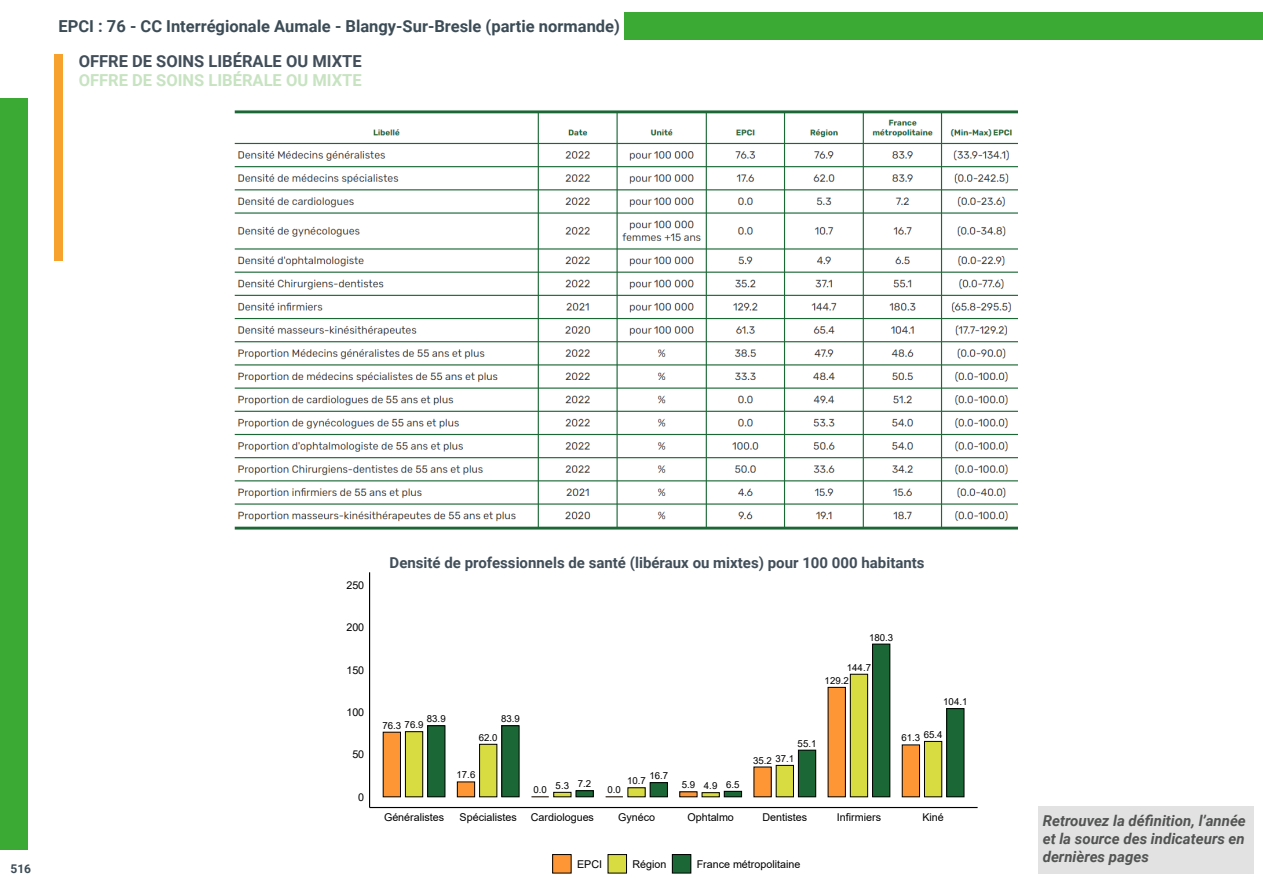
<style>
.page{position:relative;width:1263px;height:893px;background:#fff}
.page>*{position:absolute;margin:0;border:0;box-sizing:border-box;transform-origin:0 0}
.t1{font:700 16.5px "Roboto";color:#3c4c56}
.t2{font:700 16.5px "Roboto";color:#414e59}
.t3{font:700 16.5px "Roboto";color:#c7e3c1}
.t4{font:italic 700 15px/18px "Roboto";color:#515250;text-align:justify}
.t5{font:700 15px "Roboto";color:#414e59}
.t6{font:700 12px "Roboto";color:#3c4c56}
.t7{font:10.8px "Arial";color:#000}
.t8{font:9.6px "Arial";color:#000}
</style>
<div class="page">
<div style="left:624px;top:13px;width:639px;height:27px;background:#3aaa35"></div>
<div style="left:1px;top:99px;width:27px;height:751px;background:#3aaa35"></div>
<div style="left:54px;top:54px;width:9px;height:206px;background:#f7a22c"></div>
<img style="left:234px;top:110px;width:784px;height:420px">
<div style="left:383px;top:732px;width:17px;height:65px;background:#ff9635"></div>
<div style="left:457px;top:782px;width:18px;height:15px;background:#ff9635"></div>
<div style="left:457px;top:782px;width:18px;height:15px;border:1px solid #000"></div>
<svg style="left:531px;top:797px;width:18px;height:1px"></svg>
<svg style="left:606px;top:797px;width:17px;height:1px"></svg>
<div style="left:680px;top:792px;width:17px;height:5px;background:#ff9635"></div>
<div style="left:754px;top:767px;width:17px;height:30px;background:#ff9635"></div>
<div style="left:828px;top:687px;width:17px;height:110px;background:#ff9635"></div>
<div style="left:902px;top:745px;width:17px;height:52px;background:#ff9635"></div>
<div style="left:405px;top:732px;width:18px;height:65px;background:#d8dc40"></div>
<div style="left:405px;top:732px;width:18px;height:65px;border:1px solid #000"></div>
<div style="left:480px;top:744px;width:17px;height:53px;background:#d8dc40"></div>
<div style="left:554px;top:792px;width:17px;height:5px;background:#d8dc40"></div>
<div style="left:554px;top:792px;width:17px;height:5px;border:1px solid #000"></div>
<div style="left:628px;top:788px;width:17px;height:9px;background:#d8dc40"></div>
<div style="left:776px;top:765px;width:17px;height:32px;background:#d8dc40"></div>
<div style="left:850px;top:674px;width:18px;height:123px;background:#d8dc40"></div>
<div style="left:850px;top:674px;width:18px;height:123px;border:1px solid #000"></div>
<div style="left:924px;top:741px;width:18px;height:56px;background:#d8dc40"></div>
<div style="left:924px;top:741px;width:18px;height:56px;border:1px solid #000"></div>
<div style="left:428px;top:726px;width:17px;height:71px;background:#1b6836"></div>
<div style="left:428px;top:726px;width:17px;height:71px;border:1px solid #000"></div>
<div style="left:502px;top:726px;width:17px;height:71px;background:#1b6836"></div>
<div style="left:576px;top:791px;width:17px;height:6px;background:#1b6836"></div>
<div style="left:576px;top:791px;width:17px;height:6px;border:1px solid #000"></div>
<div style="left:650px;top:783px;width:17px;height:14px;background:#1b6836"></div>
<div style="left:650px;top:783px;width:17px;height:14px;border:1px solid #000"></div>
<div style="left:724px;top:791px;width:17px;height:6px;background:#1b6836"></div>
<div style="left:724px;top:791px;width:17px;height:6px;border:1px solid #000"></div>
<div style="left:798px;top:750px;width:18px;height:47px;background:#1b6836"></div>
<div style="left:798px;top:750px;width:18px;height:47px;border:1px solid #000"></div>
<div style="left:872px;top:644px;width:18px;height:153px;background:#1b6836"></div>
<div style="left:872px;top:644px;width:18px;height:153px;border:1px solid #000"></div>
<div style="left:947px;top:709px;width:17px;height:88px;background:#1b6836"></div>
<div style="left:947px;top:709px;width:17px;height:88px;border:1px solid #000"></div>
<hr style="left:369px;top:572px;width:1px;height:235px;background:#000">
<hr style="left:370px;top:807px;width:607px;height:1px;background:#000">
<div style="left:553px;top:854px;width:18px;height:19px;background:#ff9635"></div>
<div style="left:608px;top:854px;width:18px;height:19px;background:#d8dc40"></div>
<div style="left:672px;top:854px;width:19px;height:19px;background:#1b6836"></div>
<div style="left:672px;top:854px;width:19px;height:19px;border:1px solid #000"></div>
<div style="left:1038px;top:806px;width:216px;height:68px;background:#e2e2e2"></div>
<p class="t1" style="left:59px;top:15px;width:563px">EPCI : 76 - CC Interrégionale Aumale - Blangy-Sur-Bresle (partie normande)</p>
<p class="t2" style="left:79px;top:49px;width:285px">OFFRE DE SOINS LIBÉRALE OU MIXTE</p>
<p class="t3" style="left:79px;top:68px;width:285px">OFFRE DE SOINS LIBÉRALE OU MIXTE</p>
<p class="t6" style="left:11px;top:860px;width:22px">516</p>
<p class="t7" style="left:346px;top:578px;width:19px">250</p>
<p class="t7" style="left:346px;top:620px;width:19px">200</p>
<p class="t7" style="left:346px;top:662px;width:19px">150</p>
<p class="t7" style="left:346px;top:705px;width:19px">100</p>
<p class="t7" style="left:352px;top:747px;width:13px">50</p>
<p class="t7" style="left:358px;top:789px;width:7px">0</p>
<p class="t5" style="left:390px;top:552px;width:536px">Densité de professionnels de santé (libéraux ou mixtes) pour 100 000 habitants</p>
<p class="t8" style="left:869px;top:631px;width:26px">180.3</p>
<p class="t8" style="left:847px;top:661px;width:26px">144.7</p>
<p class="t8" style="left:427px;top:712px;width:20px">83.9</p>
<p class="t8" style="left:501px;top:712px;width:20px">83.9</p>
<p class="t8" style="left:382px;top:718px;width:43px">76.3 76.9</p>
<p class="t8" style="left:479px;top:731px;width:20px">62.0</p>
<p class="t8" style="left:457px;top:768px;width:20px">17.6</p>
<p class="t8" style="left:649px;top:769px;width:20px">16.7</p>
<p class="t8" style="left:627px;top:774px;width:20px">10.7</p>
<p class="t8" style="left:578px;top:777px;width:15px">7.2</p>
<p class="t8" style="left:556px;top:779px;width:15px">5.3</p>
<p class="t8" style="left:533px;top:783px;width:15px">0.0</p>
<p class="t8" style="left:607px;top:783px;width:15px">0.0</p>
<p class="t8" style="left:825px;top:674px;width:26px">129.2</p>
<p class="t8" style="left:682px;top:778px;width:15px">5.9</p>
<p class="t8" style="left:704px;top:779px;width:15px">4.9</p>
<p class="t8" style="left:726px;top:778px;width:15px">6.5</p>
<p class="t8" style="left:798px;top:737px;width:20px">55.1</p>
<p class="t8" style="left:775px;top:752px;width:20px">37.1</p>
<p class="t8" style="left:753px;top:753px;width:20px">35.2</p>
<p class="t8" style="left:943px;top:695px;width:26px">104.1</p>
<p class="t8" style="left:924px;top:728px;width:20px">65.4</p>
<p class="t8" style="left:901px;top:731px;width:20px">61.3</p>
<p class="t7" style="left:384px;top:809px;width:62px">Généralistes</p>
<p class="t7" style="left:460px;top:809px;width:59px">Spécialistes</p>
<p class="t7" style="left:531px;top:809px;width:65px">Cardiologues</p>
<p class="t7" style="left:618px;top:809px;width:38px">Gynéco</p>
<p class="t7" style="left:687px;top:809px;width:48px">Ophtalmo</p>
<p class="t7" style="left:762px;top:809px;width:46px">Dentistes</p>
<p class="t7" style="left:837px;top:809px;width:46px">Infirmiers</p>
<p class="t7" style="left:922px;top:809px;width:23px">Kiné</p>
<p class="t7" style="left:577px;top:856px;width:27px">EPCI</p>
<p class="t7" style="left:632px;top:856px;width:36px">Région</p>
<p class="t7" style="left:697px;top:856px;width:105px">France métropolitaine</p>
<p class="t4" style="left:1043px;top:811px;width:205px">Retrouvez la définition, l’année et la source des indicateurs en dernières pages</p>
</div>
